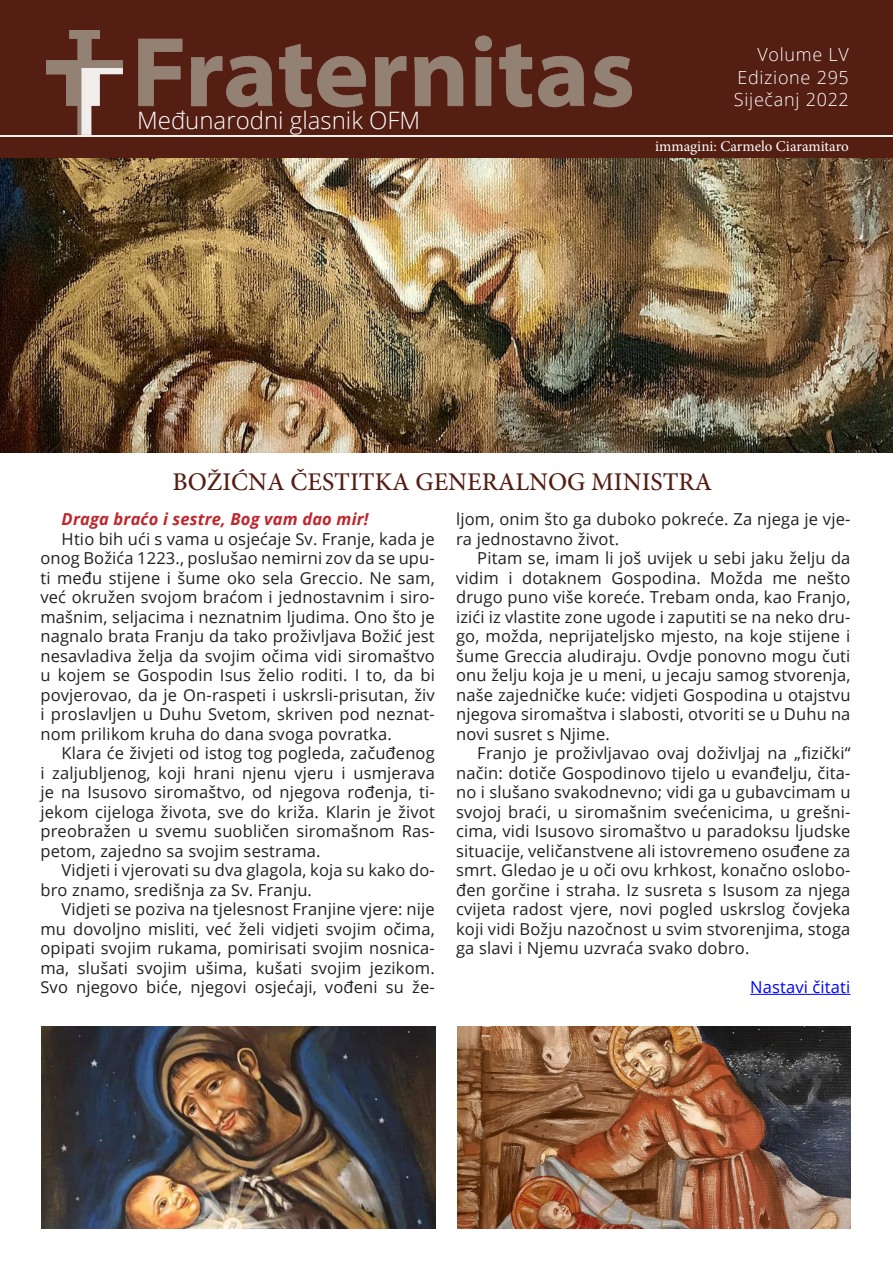
<style>
.page{position:relative;width:893px;height:1263px;background:#fff}
.page>*{position:absolute;margin:0;border:0;box-sizing:border-box;transform-origin:0 0}
.Fraternitas_Front_Pa{font:500 25.5px "Minion Pro";color:#541e13}
.t1{font:300 24px "Open Sans";color:#fff}
.t2{font:300 18px "Open Sans";letter-spacing:.04em;color:#fff}
.Fraternitas_Next_Pag{font:16.5px/19.5px "Open Sans";letter-spacing:.01em;color:#231f20;text-align:justify}
.Fraternitas_Next_Pag-2{font:italic 700 16.5px "Open Sans";letter-spacing:.01em;color:#c0262d}
.Fraternitas_Next_Pag-3{font:16.5px "Open Sans";letter-spacing:.01em;color:#00f}
.bottom{font:15px "Minion Pro";color:#fff}
</style>
<div class="page">
<div style="left:0;top:0;width:893px;height:159px;background:#541e13"></div>
<hr style="left:0;top:135px;width:893px;height:1px;background:#f9f3ea">
<img style="left:47px;top:30px;width:584px;height:104px">
<hr style="left:750px;top:994px;width:100px;height:1px;background:#00f">
<img style="left:457px;top:1027px;width:393px;height:201px">
<img style="left:41px;top:1027px;width:395px;height:201px">
<img style="left:0;top:158px;width:893px;height:295px">
<p class="t1" style="left:137px;top:104px;width:285px">Međunarodni glasnik OFM</p>
<p class="t2" style="left:757px;top:42px;width:93px">Volume LV</p>
<p class="t2" style="left:737px;top:65px;width:113px">Edizione 295</p>
<p class="t2" style="left:734px;top:87px;width:117px">Siječanj 2022</p>
<p class="bottom" style="left:655px;top:136px;width:195px">immagini: Carmelo Ciaramitaro</p>
<p class="Fraternitas_Front_Pa" style="left:173px;top:464px;width:541px">BOŽIĆNA ČESTITKA GENERALNOG MINISTRA</p>
<p class="Fraternitas_Next_Pag-2" style="left:62px;top:507px;width:308px">Draga braćo i sestre, Bog vam dao mir!</p>
<p class="Fraternitas_Next_Pag" style="left:40px;top:528px;width:396px;text-indent:21px">Htio bih ući s vama u osjećaje Sv. Franje, kada je onog Božića 1223., poslušao nemirni zov da se upu&shy;ti među stijene i šume oko sela Greccio. Ne sam, već okružen svojom braćom i jednostavnim i siro&shy;mašnim, seljacima i neznatnim ljudima. Ono što je nagnalo brata Franju da tako proživljava Božić jest nesavladiva želja da svojim očima vidi siromaštvo u kojem se Gospodin Isus želio roditi. I to, da bi povjerovao, da je On-raspeti i uskrsli-prisutan, živ i proslavljen u Duhu Svetom, skriven pod neznat&shy;nom prilikom kruha do dana svoga povratka.</p>
<p class="Fraternitas_Next_Pag" style="left:40px;top:743px;width:396px;text-indent:21px">Klara će živjeti od istog tog pogleda, začuđenog i zaljubljenog, koji hrani njenu vjeru i usmjerava je na Isusovo siromaštvo, od njegova rođenja, ti&shy;jekom cijeloga života, sve do križa. Klarin je život preobražen u svemu suobličen siromašnom Ras&shy;petom, zajedno sa svojim sestrama.</p>
<p class="Fraternitas_Next_Pag" style="left:40px;top:860px;width:396px;text-indent:21px">Vidjeti i vjerovati su dva glagola, koja su kako do&shy;bro znamo, središnja za Sv. Franju.</p>
<p class="Fraternitas_Next_Pag" style="left:40px;top:899px;width:396px;text-indent:21px">Vidjeti se poziva na tjelesnost Franjine vjere: nije mu dovoljno misliti, već želi vidjeti svojim očima, opipati svojim rukama, pomirisati svojim nosnica&shy;ma, slušati svojim ušima, kušati svojim jezikom.<br>Svo njegovo biće, njegovi osjećaji, vođeni su že-</p>
<p class="Fraternitas_Next_Pag" style="left:456px;top:509px;width:396px">ljom, onim što ga duboko pokreće. Za njega je vje&shy;ra jednostavno život.</p>
<p class="Fraternitas_Next_Pag" style="left:456px;top:548px;width:396px;text-indent:21px">Pitam se, imam li još uvijek u sebi jaku želju da vidim i dotaknem Gospodina. Možda me nešto drugo puno više koreće. Trebam onda, kao Franjo, izići iz vlastite zone ugode i zaputiti se na neko dru&shy;go, možda, neprijateljsko mjesto, na koje stijene i šume Greccia aludiraju. Ovdje ponovno mogu čuti onu želju koja je u meni, u jecaju samog stvorenja, naše zajedničke kuće: vidjeti Gospodina u otajstvu njegova siromaštva i slabosti, otvoriti se u Duhu na novi susret s Njime.</p>
<p class="Fraternitas_Next_Pag" style="left:456px;top:743px;width:396px;text-indent:21px">Franjo je proživljavao ovaj doživljaj na „fizički“ način: dotiče Gospodinovo tijelo u evanđelju, čita&shy;no i slušano svakodnevno; vidi ga u gubavcimam u svojoj braći, u siromašnim svećenicima, u grešni&shy;cima, vidi Isusovo siromaštvo u paradoksu ljudske situacije, veličanstvene ali istovremeno osuđene za smrt. Gledao je u oči ovu krhkost, konačno oslobo&shy;đen gorčine i straha. Iz susreta s Isusom za njega cvijeta radost vjere, novi pogled uskrslog čovjeka koji vidi Božju nazočnost u svim stvorenjima, stoga ga slavi i Njemu uzvraća svako dobro.</p>
<p class="Fraternitas_Next_Pag-3" style="left:750px;top:976px;width:102px">Nastavi čitati</p>
</div>
